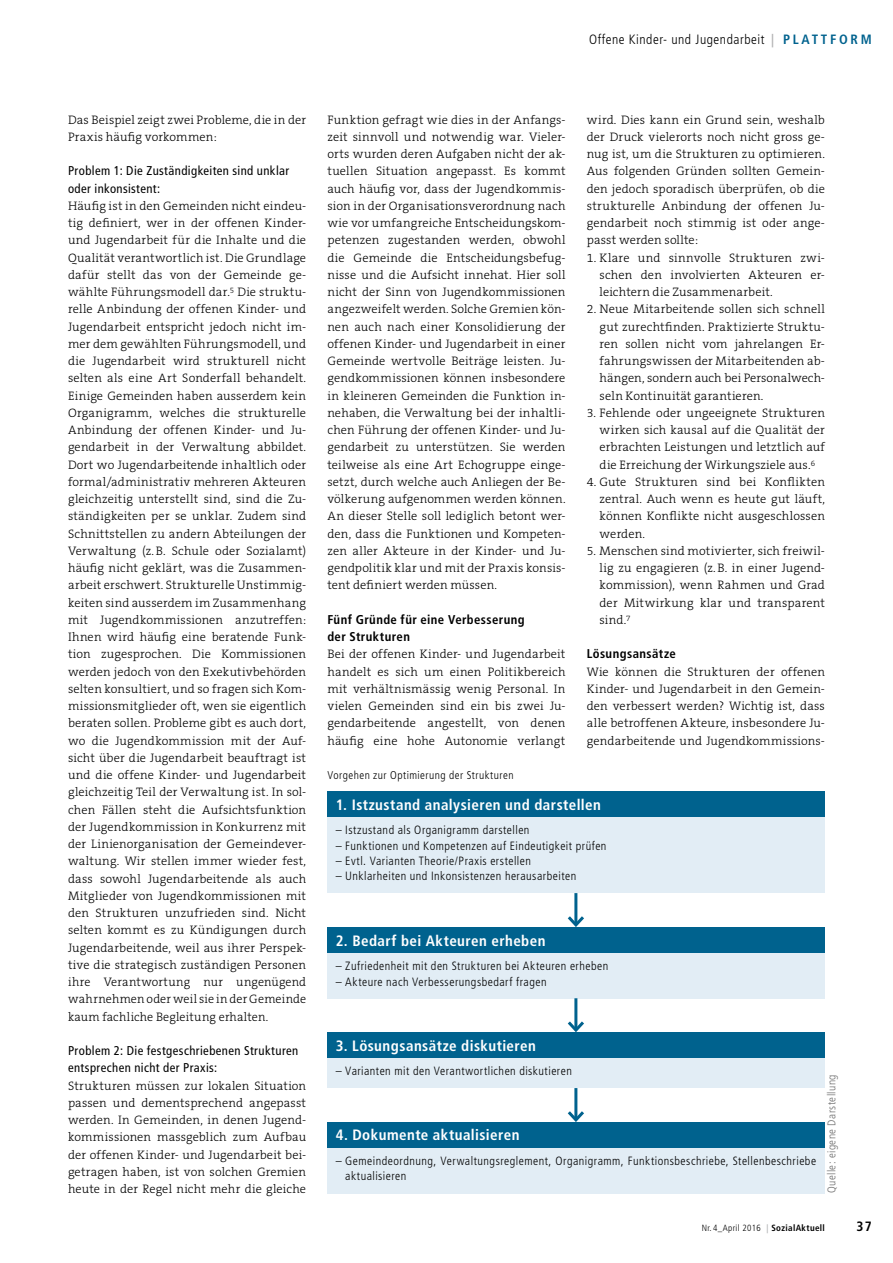
<style>
.page{position:relative;width:893px;height:1263px;background:#fff}
.page>*{position:absolute;margin:0;border:0;box-sizing:border-box;transform-origin:0 0}
.t1{font:700 condensed 15px "Frutiger";letter-spacing:.03em;color:#fff}
.t2{font:300 condensed 13.5px "Frutiger";letter-spacing:.04em;color:#000}
.t3{font:700 condensed 13.5px "Frutiger";color:#000}
.t4{font:condensed 12.75px/17.2px "Frutiger";letter-spacing:.03em;color:#000}
.t5{font:700 condensed 12.75px/17.2px "Frutiger";letter-spacing:.03em;color:#000}
.t6{font:300 12.3px/17.2px "The Serif B3";letter-spacing:.01em;color:#000;text-align:justify}
.t7{font:300 condensed 12px/15.3px "Frutiger";letter-spacing:.04em;color:#000}
.t8{font:300 condensed 11.25px "Frutiger";letter-spacing:.04em;color:#000}
.t9{font:300 condensed 11.25px "Frutiger";letter-spacing:.04em;color:#6e6e6e}
.t10{font:300 condensed 9px "Frutiger";letter-spacing:.04em;color:#000}
.s1{font-weight:700;color:#b1b2b3}
.s2{font-weight:700;color:#00628e}
.s3{font-weight:700}
</style>
<div class="page">
<div style="left:327px;top:791px;width:498px;height:102px;background:#e2edf5"></div>
<div style="left:327px;top:791px;width:498px;height:26px;background:#00628e"></div>
<div style="left:327px;top:927px;width:498px;height:71px;background:#e2edf5"></div>
<div style="left:327px;top:927px;width:498px;height:26px;background:#00628e"></div>
<div style="left:327px;top:1032px;width:498px;height:56px;background:#e2edf5"></div>
<div style="left:327px;top:1032px;width:498px;height:26px;background:#00628e"></div>
<div style="left:327px;top:1122px;width:498px;height:71px;background:#e2edf5"></div>
<div style="left:327px;top:1122px;width:498px;height:25px;background:#00628e"></div>
<hr style="left:574px;top:1088px;width:3px;height:32px;background:#00628e">
<svg style="left:567px;top:1108px;width:17px;height:14px"></svg>
<hr style="left:574px;top:998px;width:3px;height:32px;background:#00628e">
<svg style="left:567px;top:1018px;width:17px;height:14px"></svg>
<hr style="left:574px;top:893px;width:3px;height:32px;background:#00628e">
<svg style="left:567px;top:913px;width:17px;height:14px"></svg>
<p class="t2" style="left:589px;top:32px;width:284px">Offene Kinder- und Jugendarbeit <span class="s1">|</span> <span class="s2">P L AT T F O R M</span></p>
<p class="t6" style="left:68px;top:111px;width:240px">Das Beispiel zeigt zwei Probleme, die in der<br>Praxis häufig vorkommen:</p>
<p class="t4" style="left:68px;top:162px;width:223px">Problem 1: Die Zuständigkeiten sind unklar oder inkonsistent:</p>
<p class="t6" style="left:68px;top:198px;width:240px">Häufig ist in den Gemeinden nicht eindeu&shy;tig definiert, wer in der offenen Kinder&shy;und Jugendarbeit für die Inhalte und die Qualität verantwortlich ist. Die Grundlage dafür stellt das von der Gemeinde ge&shy;wählte Führungsmodell dar.<sup>5</sup> Die struktu&shy;relle Anbindung der offenen Kinder- und Jugendarbeit entspricht jedoch nicht im&shy;mer dem gewählten Führungsmodell, und die Jugendarbeit wird strukturell nicht selten als eine Art Sonderfall behandelt.<br>Einige Gemeinden haben ausserdem kein Organigramm, welches die strukturelle Anbindung der offenen Kinder- und Ju&shy;gendarbeit in der Verwaltung abbildet.<br>Dort wo Jugendarbeitende inhaltlich oder formal/administrativ mehreren Akteuren gleichzeitig unterstellt sind, sind die Zu&shy;ständigkeiten per se unklar. Zudem sind Schnittstellen zu andern Abteilungen der Verwaltung (z.B. Schule oder Sozialamt) häufig nicht geklärt, was die Zusammen&shy;arbeit erschwert. Strukturelle Unstimmig&shy;keiten sind ausserdem im Zusammenhang mit Jugendkommissionen anzutreffen:<br>Ihnen wird häufig eine beratende Funk&shy;tion zugesprochen. Die Kommissionen werden jedoch von den Exekutivbehörden selten konsultiert, und so fragen sich Kom&shy;missionsmitglieder oft, wen sie eigentlich beraten sollen. Probleme gibt es auch dort, wo die Jugendkommission mit der Auf&shy;sicht über die Jugendarbeit beauftragt ist und die offene Kinder- und Jugendarbeit gleichzeitig Teil der Verwaltung ist. In sol&shy;chen Fällen steht die Aufsichtsfunktion der Jugendkommission in Konkurrenz mit der Linienorganisation der Gemeindever&shy;waltung. Wir stellen immer wieder fest, dass sowohl Jugendarbeitende als auch Mitglieder von Jugendkommissionen mit den Strukturen unzufrieden sind. Nicht selten kommt es zu Kündigungen durch Jugendarbeitende, weil aus ihrer Perspek&shy;tive die strategisch zuständigen Personen ihre Verantwortung nur ungenügend wahrnehmen oder weil sie in der Gemeinde kaum fachliche Begleitung erhalten.</p>
<p class="t4" style="left:68px;top:1042px;width:232px">Problem 2: Die festgeschriebenen Strukturen entsprechen nicht der Praxis:</p>
<p class="t6" style="left:68px;top:1077px;width:240px">Strukturen müssen zur lokalen Situation passen und dementsprechend angepasst werden. In Gemeinden, in denen Jugend&shy;kommissionen massgeblich zum Aufbau der offenen Kinder- und Jugendarbeit bei&shy;getragen haben, ist von solchen Gremien heute in der Regel nicht mehr die gleiche</p>
<p class="t6" style="left:327px;top:111px;width:240px">Funktion gefragt wie dies in der Anfangs&shy;zeit sinnvoll und notwendig war. Vieler&shy;orts wurden deren Aufgaben nicht der ak&shy;tuellen Situation angepasst. Es kommt auch häufig vor, dass der Jugendkommis&shy;sion in der Organisationsverordnung nach wie vor umfangreiche Entscheidungskom&shy;petenzen zugestanden werden, obwohl die Gemeinde die Entscheidungsbefug&shy;nisse und die Aufsicht innehat. Hier soll nicht der Sinn von Jugendkommissionen angezweifelt werden. Solche Gremien kön&shy;nen auch nach einer Konsolidierung der offenen Kinder- und Jugendarbeit in einer Gemeinde wertvolle Beiträge leisten. Ju&shy;gendkommissionen können insbesondere in kleineren Gemeinden die Funktion in&shy;nehaben, die Verwaltung bei der inhaltli&shy;chen Führung der offenen Kinder- und Ju&shy;gendarbeit zu unterstützen. Sie werden teilweise als eine Art Echogruppe einge&shy;setzt, durch welche auch Anliegen der Be&shy;völkerung aufgenommen werden können.<br>An dieser Stelle soll lediglich betont wer&shy;den, dass die Funktionen und Kompeten&shy;zen aller Akteure in der Kinder- und Ju&shy;gendpolitik klar und mit der Praxis konsis&shy;tent definiert werden müssen.</p>
<p class="t5" style="left:327px;top:611px;width:199px">Fünf Gründe für eine Verbesserung der Strukturen</p>
<p class="t6" style="left:327px;top:646px;width:240px">Bei der offenen Kinder- und Jugendarbeit handelt es sich um einen Politikbereich mit verhältnismässig wenig Personal. In vielen Gemeinden sind ein bis zwei Ju&shy;gendarbeitende angestellt, von denen häufig eine hohe Autonomie verlangt</p>
<p class="t8" style="left:327px;top:769px;width:188px">Vorgehen zur Optimierung der Strukturen</p>
<p class="t6" style="left:587px;top:111px;width:240px">wird. Dies kann ein Grund sein, weshalb der Druck vielerorts noch nicht gross ge&shy;nug ist, um die Strukturen zu optimieren.<br>Aus folgenden Gründen sollten Gemein&shy;den jedoch sporadisch überprüfen, ob die strukturelle Anbindung der offenen Ju&shy;gendarbeit noch stimmig ist oder ange&shy;passt werden sollte:</p>
<p class="t6" style="left:600px;top:249px;width:227px;text-indent:-13px">1. Klare und sinnvolle Strukturen zwi&shy;schen den involvierten Akteuren er&shy;leichtern die Zusammenarbeit.</p>
<p class="t6" style="left:600px;top:301px;width:227px;text-indent:-13px">2. Neue Mitarbeitende sollen sich schnell gut zurechtfinden. Praktizierte Struktu&shy;ren sollen nicht vom jahrelangen Er&shy;fahrungswissen der Mitarbeitenden ab&shy;hängen, sondern auch bei Personalwech&shy;seln Kontinuität garantieren.</p>
<p class="t6" style="left:600px;top:405px;width:227px;text-indent:-13px">3. Fehlende oder ungeeignete Strukturen wirken sich kausal auf die Qualität der erbrachten Leistungen und letztlich auf die Erreichung der Wirkungsziele aus.<sup>6</sup></p>
<p class="t6" style="left:600px;top:474px;width:227px;text-indent:-13px">4. Gute Strukturen sind bei Konflikten zentral. Auch wenn es heute gut läuft, können Konflikte nicht ausgeschlossen werden.</p>
<p class="t6" style="left:600px;top:543px;width:227px;text-indent:-13px">5. Menschen sind motivierter, sich freiwil&shy;lig zu engagieren (z.B. in einer Jugend&shy;kommission), wenn Rahmen und Grad der Mitwirkung klar und transparent sind.<sup>7</sup></p>
<p class="t5" style="left:587px;top:645px;width:91px">Lösungsansätze</p>
<p class="t6" style="left:587px;top:663px;width:240px">Wie können die Strukturen der offenen Kinder- und Jugendarbeit in den Gemein&shy;den verbessert werden? Wichtig ist, dass alle betroffenen Akteure, insbesondere Ju&shy;gendarbeitende und Jugendkommissions-</p>
<p class="t1" style="left:336px;top:795px;width:267px">1. Istzustand analysieren und darstellen</p>
<p class="t7" style="left:336px;top:822px;width:195px">– Istzustand als Organigramm darstellen</p>
<p class="t7" style="left:336px;top:838px;width:272px">– Funktionen und Kompetenzen auf Eindeutigkeit prüfen</p>
<p class="t7" style="left:336px;top:853px;width:197px">– Evtl. Varianten Theorie/Praxis erstellen</p>
<p class="t7" style="left:336px;top:869px;width:242px">– Unklarheiten und Inkonsistenzen herausarbeiten</p>
<p class="t1" style="left:336px;top:931px;width:211px">2. Bedarf bei Akteuren erheben</p>
<p class="t7" style="left:336px;top:958px;width:274px">– Zufriedenheit mit den Strukturen bei Akteuren erheben</p>
<p class="t7" style="left:336px;top:974px;width:213px">– Akteure nach Verbesserungsbedarf fragen</p>
<p class="t1" style="left:336px;top:1036px;width:202px">3. Lösungsansätze diskutieren</p>
<p class="t7" style="left:336px;top:1064px;width:238px">– Varianten mit den Verantwortlichen diskutieren</p>
<p class="t1" style="left:336px;top:1126px;width:185px">4. Dokumente aktualisieren</p>
<p class="t7" style="left:345px;top:1153px;width:472px;text-indent:-10px">– Gemeindeordnung, Verwaltungsreglement, Organigramm, Funktionsbeschriebe, Stellenbeschriebe aktualisieren</p>
<p class="t9" style="left:825px;top:1193px;width:120px;rotate:-90deg">Quelle: eigene Darstellung</p>
<p class="t10" style="left:702px;top:1222px;width:125px">Nr. 4_April 2016 <span class="s1">|</span> <span class="s3">SozialAktuell</span></p>
<p class="t3" style="left:856px;top:1218px;width:17px">37</p>
</div>
